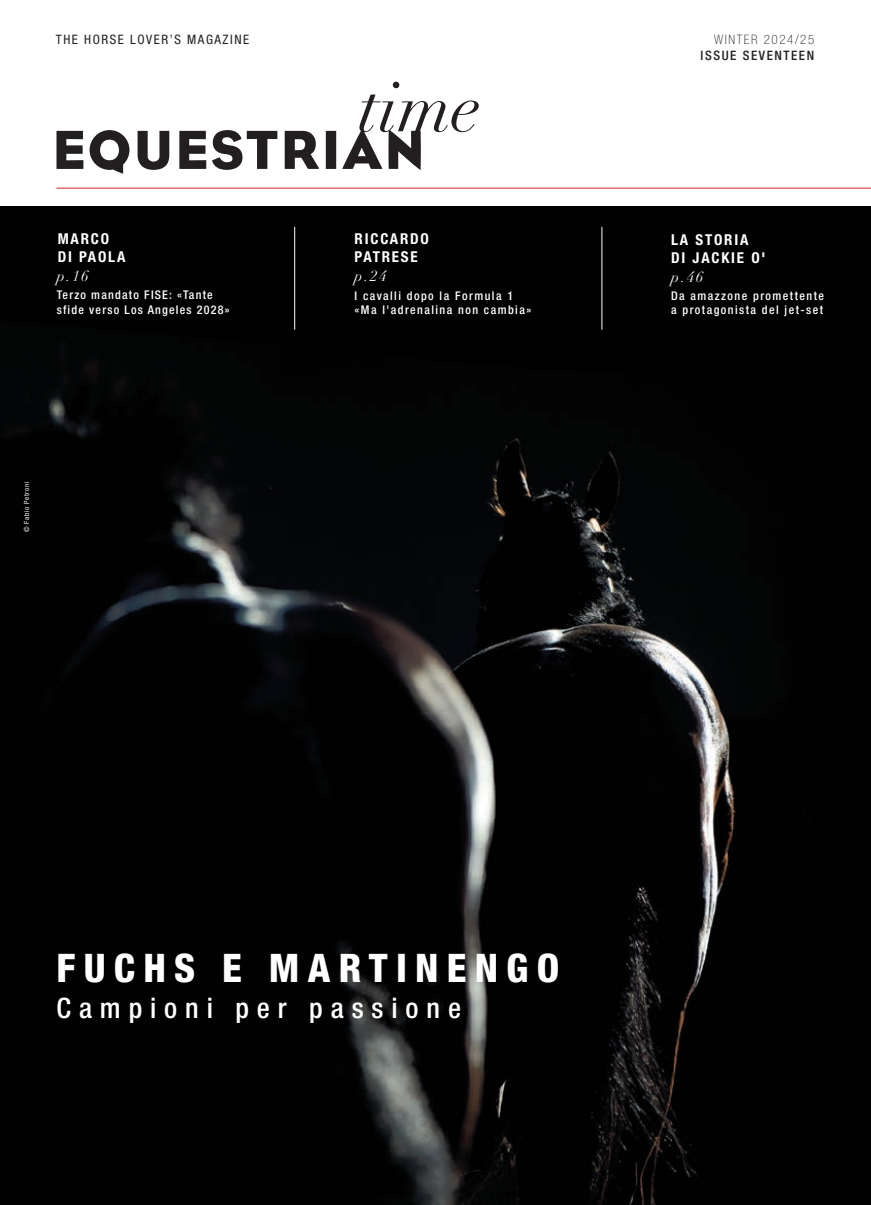
<style>
.page{position:relative;width:871px;height:1205px;background:#fff}
.page>*{position:absolute;margin:0;border:0;box-sizing:border-box;transform-origin:0 0}
.t1{font:800 condensed 39.4px "Helvetica Neue LT Std";letter-spacing:.21em;color:#fff}
.t2{font:500 condensed 28.2px "Helvetica Neue LT Std";letter-spacing:.28em;color:#fff}
.t3{font:700 condensed 15px "Helvetica Neue LT Std";letter-spacing:.12em;color:#fff}
.t4{font:italic 15px "Didot LT Std";color:#fff}
.t5{font:condensed 13px "Helvetica Neue LT Std";letter-spacing:.12em;color:#231f20}
.t6{font:500 condensed 13px "Helvetica Neue LT Std";letter-spacing:.12em;color:#231f20}
.t7{font:100 condensed 13px "Helvetica Neue LT Std";letter-spacing:.12em;color:#231f20}
.t8{font:500 condensed 12px "Helvetica Neue LT Std";letter-spacing:.12em;color:#fff}
.t9{font:500 condensed 12px "Helvetica Neue LT Std";letter-spacing:.1em;color:#fff}
.t10{font:condensed 7px "Helvetica Neue LT Std";letter-spacing:.1em;color:#fff}
</style>
<div class="page">
<img style="left:0;top:207px;width:870px;height:998px">
<svg style="left:56px;top:131px;width:27px;height:38px"></svg>
<svg style="left:90px;top:130px;width:39px;height:44px"></svg>
<svg style="left:137px;top:131px;width:32px;height:39px"></svg>
<svg style="left:179px;top:131px;width:27px;height:38px"></svg>
<svg style="left:212px;top:130px;width:65px;height:40px"></svg>
<svg style="left:284px;top:131px;width:35px;height:38px"></svg>
<div style="left:326px;top:131px;width:10px;height:38px;background:#231f20"></div>
<svg style="left:342px;top:82px;width:136px;height:88px"></svg>
<hr style="left:294px;top:227px;width:1px;height:103px;background:#fff">
<hr style="left:601px;top:227px;width:1px;height:103px;background:#fff">
<hr style="left:56px;top:188px;width:814px;height:1px;background:#d1232a">
<p class="t5" style="left:56px;top:32px;width:195px">THE HORSE LOVER’S MAGAZINE</p>
<p class="t3" style="left:58px;top:229px;width:53px">MARCO</p>
<p class="t3" style="left:58px;top:247px;width:69px">DI PAOLA</p>
<p class="t4" style="left:57px;top:267px;width:34px">p.16</p>
<p class="t9" style="left:57px;top:288px;width:157px">Terzo mandato FISE: «Tante</p>
<p class="t9" style="left:57px;top:302px;width:174px">sfide verso Los Angeles 2028»</p>
<p class="t10" style="left:23px;top:532px;width:52px;rotate:-90deg">© Fabio Petroni</p>
<p class="t3" style="left:354px;top:230px;width:76px">RICCARDO</p>
<p class="t3" style="left:354px;top:248px;width:65px">PATRESE</p>
<p class="t4" style="left:354px;top:267px;width:34px">p.24</p>
<p class="t8" style="left:354px;top:288px;width:160px">I cavalli dopo la Formula 1</p>
<p class="t8" style="left:354px;top:303px;width:178px">«Ma l'adrenalina non cambia»</p>
<p class="t7" style="left:713px;top:32px;width:102px">WINTER 2024/25</p>
<p class="t6" style="left:700px;top:47px;width:115px">ISSUE SEVENTEEN</p>
<p class="t3" style="left:671px;top:231px;width:79px">LA STORIA</p>
<p class="t3" style="left:671px;top:249px;width:96px">DI JACKIE O'</p>
<p class="t4" style="left:671px;top:267px;width:34px">p.46</p>
<p class="t8" style="left:671px;top:289px;width:154px">Da amazzone promettente</p>
<p class="t8" style="left:671px;top:303px;width:153px">a protagonista del jet-set</p>
<p class="t1" style="left:56px;top:943px;width:504px">FUCHS E MARTINENGO</p>
<p class="t2" style="left:56px;top:991px;width:406px">Campioni per passione</p>
</div>
